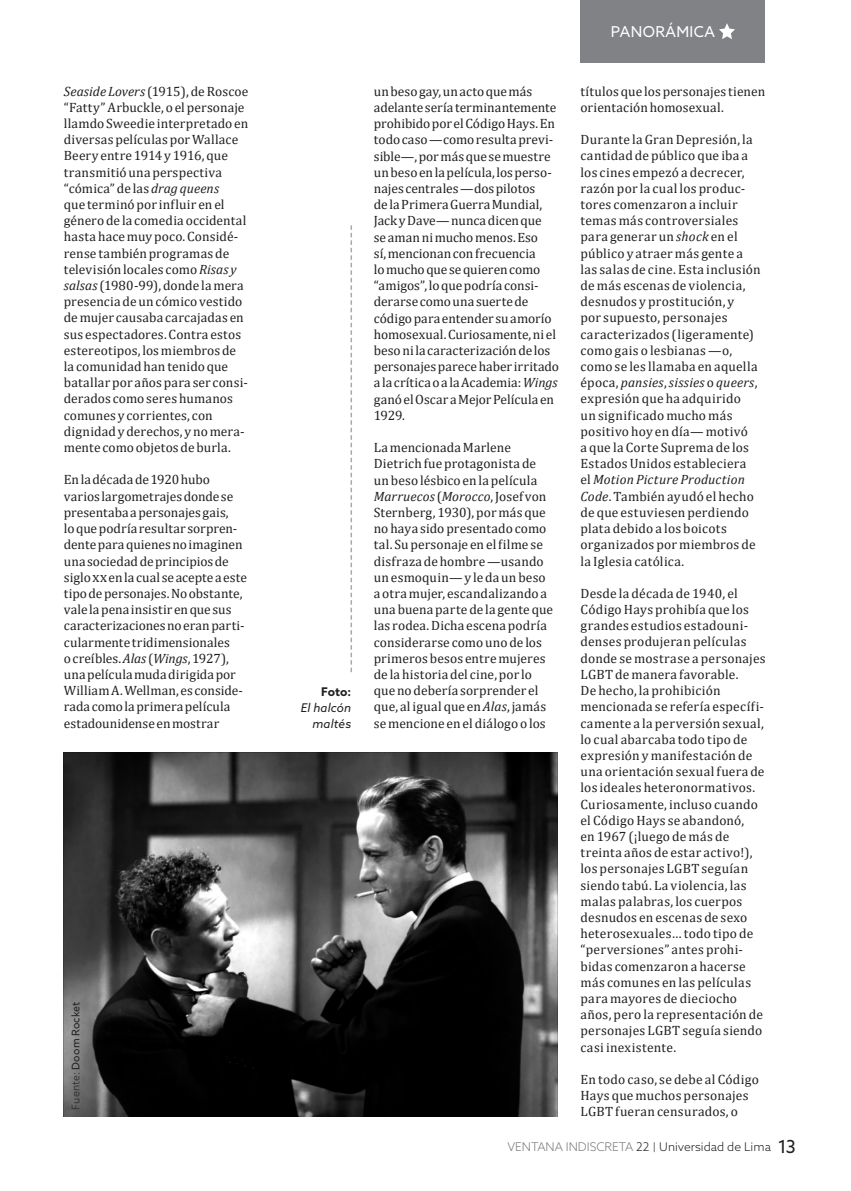
<style>
.page{position:relative;width:851px;height:1191px;background:#fff}
.page>*{position:absolute;margin:0;border:0;box-sizing:border-box;transform-origin:0 0}
.CABECERA{font:15px "Azo Sans";letter-spacing:.025em;color:#fff}
.cuerpo_de_texto_nuev{font:13.5px/16.2px "Cambria";letter-spacing:.01em;color:#231f20}
.t1{font:300 12px "Azo Sans";color:#231f20}
.cuerpo_de_texto{font:italic 12px/16.2px "Azo Sans";letter-spacing:.01em;color:#231f20;text-align:right}
.cuerpo_de_texto-2{font:700 12px "Azo Sans";color:#231f20}
.GORRO_NUEVA_VERSION{font:10.5px "Azo Sans";letter-spacing:.02em;color:#231f20}
.s1{font-style:italic}
.s2{font-weight:300}
.s3{color:#76787b}
.s4{font-size:9.6px}
.s5{font-weight:400;font-size:18px}
</style>
<div class="page">
<img style="left:64px;top:753px;width:493px;height:363px">
<svg style="left:350px;top:225px;width:2px;height:447px"></svg>
<div style="left:580px;top:0;width:184px;height:63px;background:#808285"></div>
<svg style="left:719px;top:23px;width:16px;height:16px"></svg>
<p class="cuerpo_de_texto_nuev" style="left:64px;top:83px;width:186px"><span class="s1">Seaside Lovers</span> (1915), de Roscoe “Fatty” Arbuckle, o el personaje llamdo Sweedie interpretado en diversas películas por Wallace<br>Beery entre 1914 y 1916, que transmitió una perspectiva “cómica” de las <span class="s1">drag queens<br></span>que terminó por influir en el género de la comedia occidental hasta hace muy poco. Considé&shy;rense también programas de televisión locales como <span class="s1">Risas y salsas</span> (1980-99), donde la mera presencia de un cómico vestido de mujer causaba carcajadas en sus espectadores. Contra estos estereotipos, los miembros de la comunidad han tenido que batallar por años para ser consi&shy;derados como seres humanos comunes y corrientes, con dignidad y derechos, y no mera&shy;mente como objetos de burla.</p>
<p class="cuerpo_de_texto_nuev" style="left:64px;top:472px;width:185px">En la década de 1920 hubo varios largometrajes donde se presentaba a personajes gais,<br>lo que podría resultar sorpren&shy;dente para quienes no imaginen una sociedad de principios de siglo xx en la cual se aceptea este tipo de personajes. No obstante, vale la pena insistir en que sus caracterizaciones no eran parti&shy;cularmente tridimensionales<br>o creíbles. <span class="s1">Alas</span> (<span class="s1">Wings</span>,1927), una película muda dirigida por<br>William A. Wellman, es conside&shy;rada como la primera película estadounidense en mostrar</p>
<p class="GORRO_NUEVA_VERSION" style="left:69px;top:1109px;width:109px;rotate:-90deg"><span class="s2">Fuente:</span> Doom Rocket</p>
<p class="cuerpo_de_texto-2" style="left:321px;top:683px;width:32px">Foto:</p>
<p class="cuerpo_de_texto" style="left:301px;top:699px;width:52px">El halcón maltés</p>
<p class="cuerpo_de_texto_nuev" style="left:374px;top:83px;width:187px">un beso gay, un acto que más adelante sería terminantemente prohibido por el Código Hays. En todo caso —como resulta previ&shy;sible—, por más que se muestre un beso en la película, los perso&shy;najes centrales —dos pilotos<br>de la Primera Guerra Mundial,<br>Jack y Dave— nunca dicenque<br>se aman ni mucho menos. Eso<br>sí, mencionan con frecuencia<br>lo mucho que se quieren como “amigos”, lo que podría consi&shy;derarse como una suerte de código para entender su amorío homosexual. Curiosamente, ni el beso ni la caracterización de los personajes parece haber irritado a la crítica o a la Academia: <span class="s1">Wings </span>ganó el Oscar a Mejor Película en<br>1929.</p>
<p class="cuerpo_de_texto_nuev" style="left:374px;top:439px;width:181px">La mencionada Marlene<br>Dietrich fue protagonista de un beso lésbico en la película<br><span class="s1">Marruecos</span> (<span class="s1">Morocco</span>, Josef von<br>Sternberg, 1930), por más que no haya sido presentado como tal. Su personaje en el filme se disfraza de hombre —usando un esmoquin— y le da un beso a otra mujer, escandalizando a una buena parte de la gente que las rodea. Dicha escena podría considerarse como uno de los primeros besos entre mujeres de la historia del cine, por lo que no debería sorprender el que, al igual que en <span class="s1">Alas</span>, jamás se mencione en el diálogo o los</p>
<p class="CABECERA" style="left:610px;top:22px;width:106px">PANORÁMICA</p>
<p class="cuerpo_de_texto_nuev" style="left:580px;top:83px;width:186px">títulos que los personajes tienen orientación homosexual.</p>
<p class="cuerpo_de_texto_nuev" style="left:580px;top:131px;width:182px">Durante la Gran Depresión, la cantidad de público que iba a los cines empezó a decrecer, razón por la cual los produc&shy;tores comenzaron a incluir temas más controversiales para generar un <span class="s1">shock</span> en el público y atraer más gente a las salas de cine. Esta inclusión de más escenas de violencia, desnudos y prostitución, y<br>por supuesto, personajes caracterizados (ligeramente) como gais o lesbianas —o, como se les llamaba en aquella época, <span class="s1">pansies</span>, <span class="s1">sissies</span> o <span class="s1">queers</span>, expresión que ha adquirido<br>un significado mucho más positivo hoy en día— motivó<br>a que la Corte Suprema de los<br>Estados Unidos estableciera<br>el <span class="s1">Motion Picture Production<br>Code</span>. También ayudó el hecho de que estuviesen perdiendo plata debido a los boicots organizados por miembros de la Iglesia católica.</p>
<p class="cuerpo_de_texto_nuev" style="left:580px;top:585px;width:187px">Desde la década de 1940, el<br>Código Hays prohibía que los grandes estudios estadouni&shy;denses produjeran películas donde se mostrase a personajes<br>LGBT de manera favorable.<br>De hecho, la prohibición mencionada se refería específi&shy;camente a la perversión sexual, lo cual abarcaba todo tipo de expresión y manifestación de una orientación sexual fuera de los ideales heteronormativos.<br>Curiosamente, incluso cuando el Código Hays se abandonó,<br>en 1967 (¡luego de más de treinta años de estar activo!), los personajes LGBT seguían siendo tabú. La violencia, las malas palabras, los cuerpos desnudos en escenas de sexo heterosexuales… todo tipo de “perversiones” antes prohi&shy;bidas comenzaron a hacerse más comunes en las películas para mayores de dieciocho años, pero la representación de personajes LGBT seguía siendo casi inexistente.</p>
<p class="cuerpo_de_texto_nuev" style="left:580px;top:1071px;width:180px">En todo caso, se debe al Código<br>Hays que muchos personajes<br>LGBT fueran censurados, o</p>
<p class="t1" style="left:507px;top:1139px;width:290px"><span class="s3">VENTANA INDISCRETA</span> 22 <span class="s4">|</span> Universidad de Lima <span class="s5">13</span></p>
</div>
